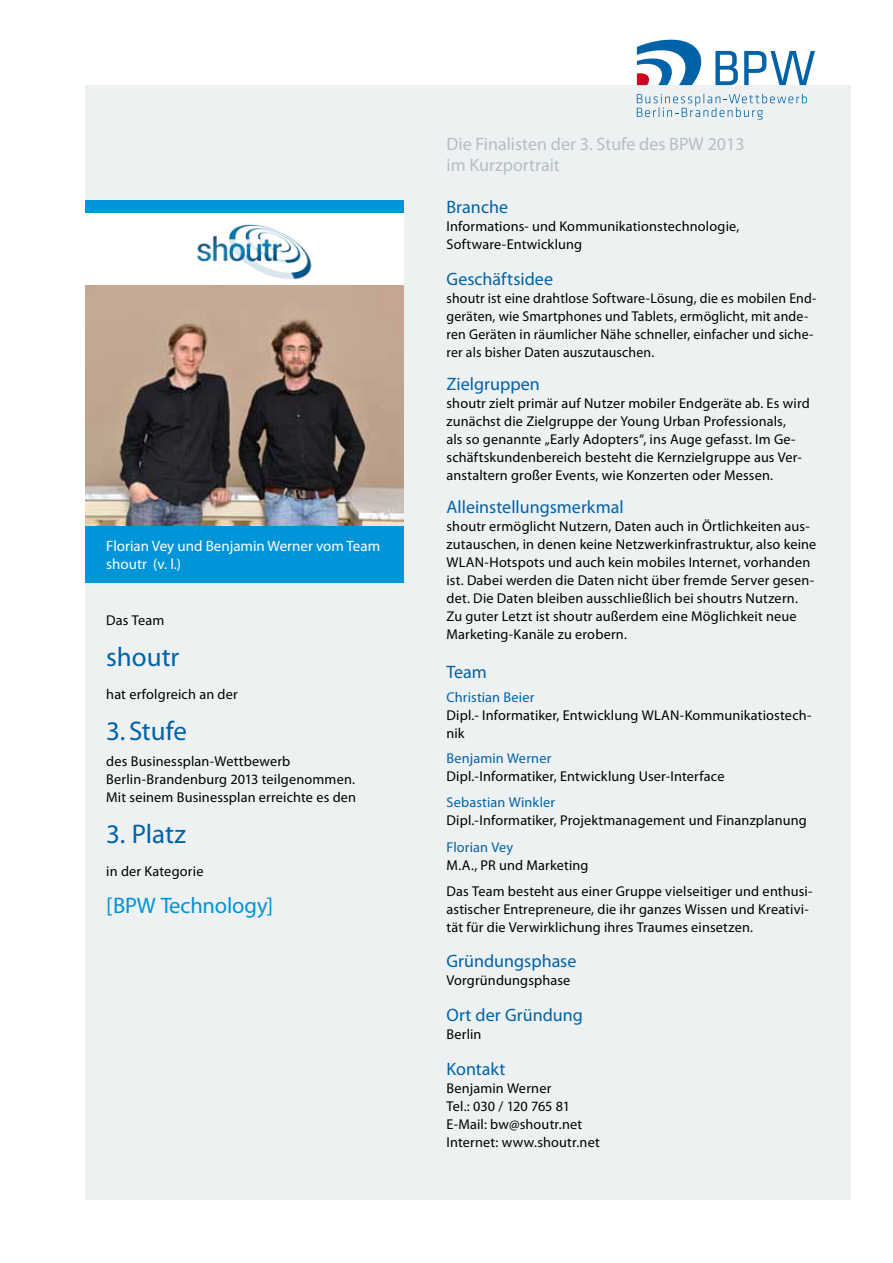
<style>
.page{position:relative;width:893px;height:1263px;background:#fff}
.page>*{position:absolute;margin:0;border:0;box-sizing:border-box;transform-origin:0 0}
.t1{font:27px "Myriad Pro";color:#0062a7}
.t2{font:22.5px "Myriad Pro";letter-spacing:-.005em;color:#0095d8}
.t3{font:18px "Myriad Pro";letter-spacing:.005em;color:#0062a7}
.t4{font:18px/21.6px "Myriad Pro";color:#b3bfc2}
.t5{font:15px/18px "Myriad Pro";color:#fff}
.t6{font:14.25px/18px "Myriad Pro";letter-spacing:.01em;color:#000}
.t7{font:14.25px "Myriad Pro";letter-spacing:.01em;color:#0062a7}
</style>
<div class="page">
<div style="left:85px;top:85px;width:765px;height:1114px;background:#eef1f2"></div>
<svg style="left:637px;top:94px;width:170px;height:26px"></svg>
<svg style="left:637px;top:39px;width:65px;height:46px"></svg>
<svg style="left:715px;top:51px;width:23px;height:34px"></svg>
<svg style="left:744px;top:51px;width:71px;height:34px"></svg>
<div style="left:85px;top:200px;width:319px;height:383px;background:#0095d8"></div>
<img style="left:85px;top:285px;width:319px;height:241px">
<div style="left:85px;top:213px;width:319px;height:72px;background:#fff"></div>
<img style="left:196px;top:224px;width:116px;height:56px">
<p class="t5" style="left:106px;top:537px;width:275px">Florian Vey und Benjamin Werner vom Team shoutr (v. l.)</p>
<p class="t6" style="left:106px;top:611px;width:60px">Das Team</p>
<h1 class="t1" style="left:106px;top:640px;width:75px">shoutr</h1>
<p class="t6" style="left:106px;top:685px;width:133px">hat erfolgreich an der</p>
<h1 class="t1" style="left:106px;top:714px;width:82px">3. Stufe</h1>
<p class="t6" style="left:106px;top:752px;width:251px">des Businessplan-Wettbewerb<br>Berlin-Brandenburg 2013 teilgenommen.<br>Mit seinem Businessplan erreichte es den</p>
<h1 class="t1" style="left:106px;top:817px;width:81px">3. Platz</h1>
<p class="t6" style="left:106px;top:862px;width:99px">in der Kategorie</p>
<h2 class="t2" style="left:106px;top:891px;width:169px">[BPW Technology]</h2>
<p class="t4" style="left:446px;top:132px;width:300px">Die Finalisten der 3. Stufe des BPW 2013 im Kurzportrait</p>
<p class="t3" style="left:446px;top:196px;width:63px">Branche</p>
<p class="t6" style="left:446px;top:217px;width:294px">Informations- und Kommunikationstechnologie,<br>Software-Entwicklung</p>
<p class="t3" style="left:446px;top:268px;width:108px">Geschäftsidee</p>
<p class="t6" style="left:446px;top:289px;width:371px">shoutr ist eine drahtlose Software-Lösung, die es mobilen End&shy;geräten, wie Smartphones und Tablets, ermöglicht, mit ande&shy;ren Geräten in räumlicher Nähe schneller, einfacher und siche&shy;rer als bisher Daten auszutauschen.</p>
<p class="t3" style="left:446px;top:373px;width:95px">Zielgruppen</p>
<p class="t6" style="left:446px;top:394px;width:365px">shoutr zielt primär auf Nutzer mobiler Endgeräte ab. Es wird zunächst die Zielgruppe der Young Urban Professionals,<br>als so genannte „Early Adopters“, ins Auge gefasst. Im Ge&shy;schäftskundenbereich besteht die Kernzielgruppe aus Ver&shy;anstaltern großer Events, wie Konzerten oder Messen.</p>
<p class="t3" style="left:446px;top:496px;width:179px">Alleinstellungsmerkmal</p>
<p class="t6" style="left:446px;top:517px;width:371px">shoutr ermöglicht Nutzern, Daten auch in Örtlichkeiten aus&shy;zutauschen, in denen keine Netzwerkinfrastruktur, also keine WLAN-Hotspots und auch kein mobiles Internet, vorhanden ist. Dabei werden die Daten nicht über fremde Server gesen&shy;det. Die Daten bleiben ausschließlich bei shoutrs Nutzern.<br>Zu guter Letzt ist shoutr außerdem eine Möglichkeit neue Marketing-Kanäle zu erobern.</p>
<p class="t3" style="left:446px;top:661px;width:42px">Team</p>
<p class="t7" style="left:446px;top:689px;width:89px">Christian Beier</p>
<p class="t6" style="left:446px;top:706px;width:367px">Dipl.- Informatiker, Entwicklung WLAN-Kommunikatiostech&shy;nik</p>
<p class="t7" style="left:446px;top:749px;width:106px">Benjamin Werner</p>
<p class="t6" style="left:446px;top:766px;width:279px">Dipl.-Informatiker, Entwicklung User-Interface</p>
<p class="t7" style="left:446px;top:793px;width:110px">Sebastian Winkler</p>
<p class="t6" style="left:446px;top:811px;width:362px">Dipl.-Informatiker, Projektmanagement und Finanzplanung</p>
<p class="t7" style="left:446px;top:838px;width:68px">Florian Vey</p>
<p class="t6" style="left:446px;top:851px;width:368px;line-height:26.5px">M.A., PR und Marketing<br>Das Team besteht aus einer Gruppe vielseitiger und enthusi-</p>
<p class="t6" style="left:446px;top:900px;width:364px">astischer Entrepreneure, die ihr ganzes Wissen und Kreativi&shy;tät für die Verwirklichung ihres Traumes einsetzen.</p>
<p class="t3" style="left:446px;top:950px;width:132px">Gründungsphase</p>
<p class="t6" style="left:446px;top:971px;width:125px">Vorgründungsphase</p>
<p class="t3" style="left:446px;top:1004px;width:138px">Ort der Gründung</p>
<p class="t6" style="left:446px;top:1025px;width:37px">Berlin</p>
<p class="t3" style="left:446px;top:1058px;width:61px">Kontakt</p>
<p class="t6" style="left:446px;top:1079px;width:155px">Benjamin Werner<br>Tel.: 030 / 120 765 81<br>E-Mail: bw@shoutr.net<br>Internet: www.shoutr.net</p>
</div>
